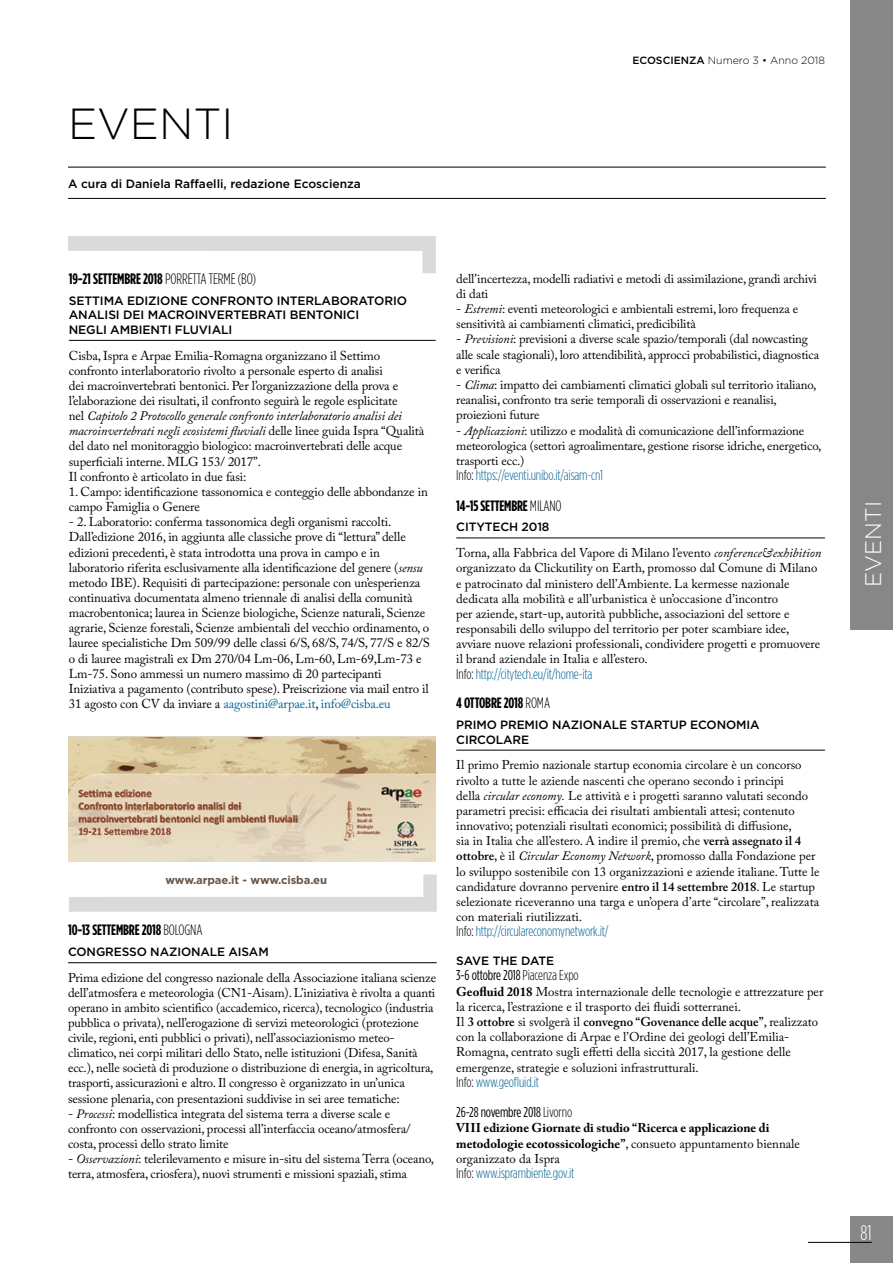
<style>
.page{position:relative;width:893px;height:1263px;background:#fff}
.page>*{position:absolute;margin:0;border:0;box-sizing:border-box;transform-origin:0 0}
.t1{font:300 43.5px "Gotham HTF";color:#000}
.t2{font:300 22.5px "Gotham HTF";color:#fff}
.t3{font:300 condensed 21px "Gotham HTF";color:#fff}
.t4{font:700 15.15px "Gotham Condensed";letter-spacing:-.01em;color:#000}
.t5{font:700 15px "Gotham Condensed";letter-spacing:-.01em;color:#000}
.t6{font:300 14.25px "Gotham Condensed";letter-spacing:-.01em;color:#006293}
.t7{font:14.25px/30.3px "Gotham Condensed";letter-spacing:-.01em;color:#000}
.t8{font:12.9px/15.1px "Adobe Caslon Pro";letter-spacing:-.01em;color:#000}
.t9{font:12.75px/15.1px "Adobe Caslon Pro";letter-spacing:-.01em;color:#000}
.t10{font:700 12.75px/15.1px "Adobe Caslon Pro";color:#000}
.t11{font:500 12.15px/14.4px "Gotham";letter-spacing:-.01em;color:#000}
.t12{font:500 12px/14.4px "Gotham";letter-spacing:-.01em;color:#000}
.t13{font:500 12px "Gotham HTF";color:#000}
.t14{font:700 11.25px "Gotham";letter-spacing:-.01em;color:#685546}
.t15{font:300 10.5px "Gotham HTF";color:#000}
.s1{font-weight:500}
.s2{font-weight:300}
.s3{font-style:italic}
.s4{color:#006293}
.s5{color:#000}
.s6{font-weight:600}
.s7{font-weight:700}
.s8{font-weight:300;color:#006293}
.s9{font-weight:400}
</style>
<div class="page">
<div style="left:850px;top:1216px;width:43px;height:47px;background:#878787"></div>
<hr style="left:808px;top:1242px;width:64px;height:1px;background:#000">
<div style="left:850px;top:0;width:43px;height:629px;background:#878787"></div>
<hr style="left:68px;top:198px;width:758px;height:1px;background:#000">
<hr style="left:68px;top:167px;width:758px;height:1px;background:#000">
<svg style="left:69px;top:874px;width:368px;height:38px"></svg>
<svg style="left:68px;top:236px;width:368px;height:37px"></svg>
<hr style="left:68px;top:962px;width:369px;height:1px;background:#000">
<hr style="left:456px;top:538px;width:369px;height:1px;background:#000">
<hr style="left:456px;top:750px;width:369px;height:1px;background:#000">
<hr style="left:69px;top:340px;width:367px;height:1px;background:#000">
<img style="left:68px;top:736px;width:368px;height:125px">
<h1 class="t1" style="left:68px;top:100px;width:167px">EVENTI</h1>
<p class="t13" style="left:68px;top:177px;width:294px">A cura di Daniela Raffaelli, redazione Ecoscienza</p>
<p class="t15" style="left:632px;top:55px;width:194px"><span class="s1">ECOSCIENZA</span> Numero 3 • Anno 2018</p>
<p class="t4" style="left:69px;top:270px;width:189px">19-21 SETTEMBRE 2018 <span class="s2">PORRETTA TERME (BO)</span></p>
<p class="t11" style="left:69px;top:293px;width:340px">SETTIMA EDIZIONE CONFRONTO INTERLABORATORIO<br>ANALISI DEI MACROINVERTEBRATI BENTONICI<br>NEGLI AMBIENTI FLUVIALI</p>
<p class="t8" style="left:69px;top:348px;width:357px">Cisba, Ispra e Arpae Emilia-Romagna organizzano il Settimo confronto interlaboratorio rivolto a personale esperto di analisi<br>dei macroinvertebrati bentonici. Per l’organizzazione della prova e l’elaborazione dei risultati, il confronto seguirà le regole esplicitate<br>nel <span class="s3">Capitolo 2 Protocollo generale confronto interlaboratorio analisi dei macroinvertebrati negli ecosistemi fluviali</span> delle linee guida Ispra “Qualità del dato nel monitoraggio biologico: macroinvertebrati delle acque superficiali interne. MLG 153/ 2017”.<br>Il confronto è articolato in due fasi:</p>
<p class="t8" style="left:69px;top:484px;width:361px">1. Campo: identificazione tassonomica e conteggio delle abbondanze in campo Famiglia o Genere</p>
<p class="t8" style="left:69px;top:514px;width:362px">- 2. Laboratorio: conferma tassonomica degli organismi raccolti.<br>Dall’edizione 2016, in aggiunta alle classiche prove di “lettura” delle edizioni precedenti, è stata introdotta una prova in campo e in laboratorio riferita esclusivamente alla identificazione del genere (<span class="s3">sensu </span>metodo IBE). Requisiti di partecipazione: personale con un’esperienza continuativa documentata almeno triennale di analisi della comunità macrobentonica; laurea in Scienze biologiche, Scienze naturali, Scienze agrarie, Scienze forestali, Scienze ambientali del vecchio ordinamento, o lauree specialistiche Dm 509/99 delle classi 6/S, 68/S, 74/S, 77/S e 82/S o di lauree magistrali ex Dm 270/04 Lm-06, Lm-60, Lm-69,Lm-73 e Lm-75. Sono ammessi un numero massimo di 20 partecipanti Iniziativa a pagamento (contributo spese). Preiscrizione via mail entro il 31 agosto con CV da inviare a <span class="s4">aagostini@arpae.it</span>, <span class="s4">info@cisba.eu</span></p>
<p class="t14" style="left:165px;top:873px;width:163px">www.arpae.it - www.cisba.eu</p>
<p class="t5" style="left:68px;top:922px;width:136px">10-13 SETTEMBRE 2018 <span class="s2">BOLOGNA</span></p>
<p class="t12" style="left:68px;top:944px;width:202px">CONGRESSO NAZIONALE AISAM</p>
<p class="t9" style="left:68px;top:970px;width:370px">Prima edizione del congresso nazionale della Associazione italiana scienze dell’atmosfera e meteorologia (CN1-Aisam). L’iniziativa è rivolta a quanti operano in ambito scientifico (accademico, ricerca), tecnologico (industria pubblica o privata), nell’erogazione di servizi meteorologici (protezione civile, regioni, enti pubblici o privati), nell’associazionismo meteo&shy;climatico, nei corpi militari dello Stato, nelle istituzioni (Difesa, Sanità ecc.), nelle società di produzione o distribuzione di energia, in agricoltura, trasporti, assicurazioni e altro. Il congresso è organizzato in un’unica sessione plenaria, con presentazioni suddivise in sei aree tematiche:</p>
<p class="t9" style="left:68px;top:1106px;width:344px">- <span class="s3">Processi</span>: modellistica integrata del sistema terra a diverse scale e confronto con osservazioni, processi all’interfaccia oceano/atmosfera/ costa, processi dello strato limite</p>
<p class="t9" style="left:68px;top:1151px;width:368px">- <span class="s3">Osservazioni</span>: telerilevamento e misure in-situ del sistema Terra (oceano, terra, atmosfera, criosfera), nuovi strumenti e missioni spaziali, stima</p>
<p class="t9" style="left:456px;top:271px;width:362px">dell’incertezza, modelli radiativi e metodi di assimilazione, grandi archivi di dati</p>
<p class="t9" style="left:456px;top:301px;width:344px">- <span class="s3">Estremi</span>: eventi meteorologici e ambientali estremi, loro frequenza e sensitività ai cambiamenti climatici, predicibilità</p>
<p class="t9" style="left:456px;top:331px;width:364px">- <span class="s3">Previsioni</span>: previsioni a diverse scale spazio/temporali (dal nowcasting alle scale stagionali), loro attendibilità, approcci probabilistici, diagnostica e verifica</p>
<p class="t9" style="left:456px;top:377px;width:362px">- <span class="s3">Clima</span>: impatto dei cambiamenti climatici globali sul territorio italiano, reanalisi, confronto tra serie temporali di osservazioni e reanalisi, proiezioni future</p>
<p class="t9" style="left:456px;top:423px;width:367px">- <span class="s3">Applicazioni</span>: utilizzo e modalità di comunicazione dell’informazione meteorologica (settori agroalimentare, gestione risorse idriche, energetico, trasporti ecc.)</p>
<p class="t6" style="left:456px;top:468px;width:148px"><span class="s5">Info:</span> https://eventi.unibo.it/aisam-cn1</p>
<p class="t5" style="left:456px;top:497px;width:107px">14-15 SETTEMBRE <span class="s2">MILANO</span></p>
<p class="t12" style="left:456px;top:520px;width:95px">CITYTECH 2018</p>
<p class="t9" style="left:456px;top:545px;width:367px">Torna, alla Fabbrica del Vapore di Milano l’evento <span class="s3">conference&amp;exhibition </span>organizzato da Clickutility on Earth, promosso dal Comune di Milano e patrocinato dal ministero dell’Ambiente. La kermesse nazionale dedicata alla mobilità e all’urbanistica è un’occasione d’incontro<br>per aziende, start-up, autorità pubbliche, associazioni del settore e responsabili dello sviluppo del territorio per poter scambiare idee, avviare nuove relazioni professionali, condividere progetti e promuovere il brand aziendale in Italia e all’estero.</p>
<p class="t6" style="left:456px;top:666px;width:138px"><span class="s5">Info:</span> http://citytech.eu/it/home-ita</p>
<p class="t5" style="left:456px;top:694px;width:95px">4 OTTOBRE 2018 <span class="s2">ROMA</span></p>
<p class="t12" style="left:456px;top:717px;width:305px">PRIMO PREMIO NAZIONALE STARTUP ECONOMIA<br>CIRCOLARE</p>
<p class="t9" style="left:456px;top:757px;width:365px">Il primo Premio nazionale startup economia circolare è un concorso rivolto a tutte le aziende nascenti che operano secondo i principi<br>della <span class="s3">circular economy.</span> Le attività e i progetti saranno valutati secondo parametri precisi: efficacia dei risultati ambientali attesi; contenuto innovativo; potenziali risultati economici; possibilità di diffusione,<br>sia in Italia che all’estero. A indire il premio, che <span class="s6">verrà assegnato il 4 ottobre</span>, è il <span class="s3">Circular Economy Network</span>, promosso dalla Fondazione per lo sviluppo sostenibile con 13 organizzazioni e aziende italiane. Tutte le candidature dovranno pervenire <span class="s6">entro il 14 settembre 2018</span>. Le startup selezionate riceveranno una targa e un’opera d’arte “circolare”, realizzata con materiali riutilizzati.</p>
<p class="t6" style="left:456px;top:924px;width:154px"><span class="s5">Info:</span> http://circulareconomynetwork.it/</p>
<p class="t12" style="left:456px;top:953px;width:99px">SAVE THE DATE</p>
<p class="t7" style="left:456px;top:960px;width:124px">3-6 ottobre 2018 <span class="s2">Piacenza Expo</span></p>
<p class="t9" style="left:456px;top:984px;width:369px"><span class="s7">Geofluid 2018</span> Mostra internazionale delle tecnologie e attrezzature per la ricerca, l’estrazione e il trasporto dei fluidi sotterranei.<br>Il <span class="s6">3 ottobre</span> si svolgerà il <span class="s6">convegno “Govenance delle acque”</span>, realizzato con la collaborazione di Arpae e l’Ordine dei geologi dell’Emilia-Romagna, centrato sugli effetti della siccità 2017, la gestione delle emergenze, strategie e soluzioni infrastrutturali.</p>
<p class="t7" style="left:456px;top:1066px;width:117px"><span class="s2">Info:</span> <span class="s8">www.geofluid.it<br></span>26-28 novembre 2018 <span class="s2">Livorno</span></p>
<p class="t10" style="left:456px;top:1120px;width:345px">VIII edizione Giornate di studio “Ricerca e applicazione di metodologie ecotossicologiche”<span class="s9">, consueto appuntamento biennale organizzato da Ispra</span></p>
<p class="t6" style="left:456px;top:1165px;width:120px"><span class="s5">Info:</span> www.isprambiente.gov.it</p>
<h2 class="t2" style="left:861px;top:587px;width:87px;rotate:-90deg">EVENTI</h2>
<h3 class="t3" style="left:860px;top:1221px;width:13px">81</h3>
</div>
